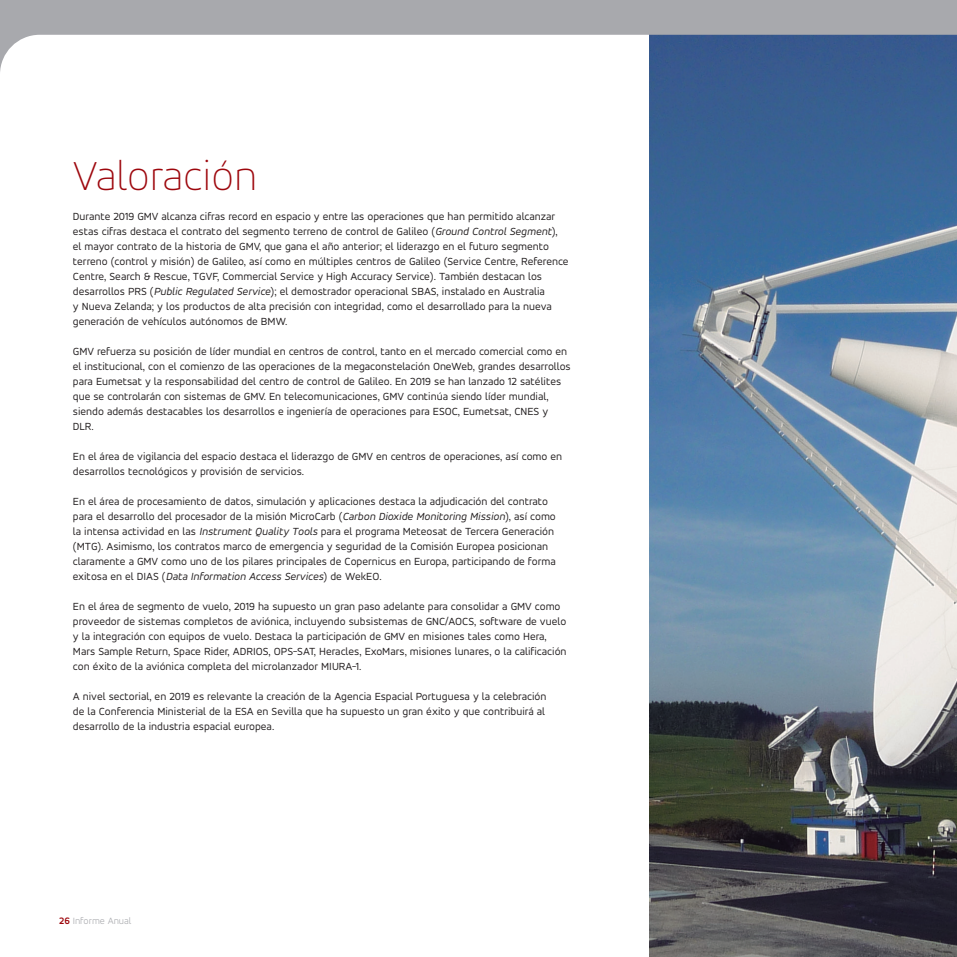
<style>
.page{position:relative;width:957px;height:957px;background:#fff}
.page>*{position:absolute;margin:0;border:0;box-sizing:border-box;transform-origin:0 0}
.texto_general{font:100 45px "Accord Alternate";color:#9d070d}
.texto_general-2{font:11.25px/15px "Accord Alternate";color:#231f20}
.t1{font:300 10px "Accord Alternate";color:#a8a9ad}
.s1{font-style:italic}
.s2{font-weight:700;color:#9d070d}
</style>
<div class="page">
<img style="left:650px;top:74px;width:307px;height:883px">
<svg style="left:0;top:0;width:957px;height:74px;fill:#a8a9ad"></svg>
<p class="texto_general" style="left:73px;top:149px;width:186px">Valoración</p>
<p class="texto_general-2" style="left:73px;top:208px;width:497px">Durante 2019 GMV alcanza cifras record en espacio y entre las operaciones que han permitido alcanzar estas cifras destaca el contrato del segmento terreno de control de Galileo (<span class="s1">Ground Control Segment</span>), el mayor contrato de la historia de GMV, que gana el año anterior; el liderazgo en el futuro segmento terreno (control y misión) de Galileo, así como en múltiples centros de Galileo (Service Centre, Reference Centre, Search &amp; Rescue, TGVF, Commercial Service y High Accuracy Service). También destacan los desarrollos PRS (<span class="s1">Public Regulated Service</span>); el demostrador operacional SBAS, instalado en Australia<br>y Nueva Zelanda; y los productos de alta precisión con integridad, como el desarrollado para la nueva generación de vehículos autónomos de BMW.</p>
<p class="texto_general-2" style="left:73px;top:343px;width:499px">GMV refuerza su posición de líder mundial en centros de control, tanto en el mercado comercial como en el institucional, con el comienzo de las operaciones de la megaconstelación OneWeb, grandes desarrollos para Eumetsat y la responsabilidad del centro de control de Galileo. En 2019 se han lanzado 12 satélites que se controlarán con sistemas de GMV. En telecomunicaciones, GMV continúa siendo líder mundial, siendo además destacables los desarrollos e ingeniería de operaciones para ESOC, Eumetsat, CNES y DLR.</p>
<p class="texto_general-2" style="left:73px;top:448px;width:491px">En el área de vigilancia del espacio destaca el liderazgo de GMV en centros de operaciones, así como en desarrollos tecnológicos y provisión de servicios.</p>
<p class="texto_general-2" style="left:73px;top:493px;width:484px">En el área de procesamiento de datos, simulación y aplicaciones destaca la adjudicación del contrato para el desarrollo del procesador de la misión MicroCarb (<span class="s1">Carbon Dioxide Monitoring Mission</span>), así como la intensa actividad en las <span class="s1">Instrument Quality Tools</span> para el programa Meteosat de Tercera Generación (MTG). Asimismo, los contratos marco de emergencia y seguridad de la Comisión Europea posicionan claramente a GMV como uno de los pilares principales de Copernicus en Europa, participando de forma exitosa en el DIAS (<span class="s1">Data Information Access Services</span>) de WekEO.</p>
<p class="texto_general-2" style="left:73px;top:598px;width:495px">En el área de segmento de vuelo, 2019 ha supuesto un gran paso adelante para consolidar a GMV como proveedor de sistemas completos de aviónica, incluyendo subsistemas de GNC/AOCS, software de vuelo y la integración con equipos de vuelo. Destaca la participación de GMV en misiones tales como Hera, Mars Sample Return, Space Rider, ADRIOS, OPS-SAT, Heracles, ExoMars, misiones lunares, o la calificación con éxito de la aviónica completa del microlanzador MIURA-1.</p>
<p class="texto_general-2" style="left:73px;top:688px;width:475px;text-align:justify">A nivel sectorial, en 2019 es relevante la creación de la Agencia Espacial Portuguesa y la celebración de la Conferencia Ministerial de la ESA en Sevilla que ha supuesto un gran éxito y que contribuirá al desarrollo de la industria espacial europea.</p>
<p class="t1" style="left:59px;top:915px;width:74px"><span class="s2">26</span> Informe Anual</p>
</div>
